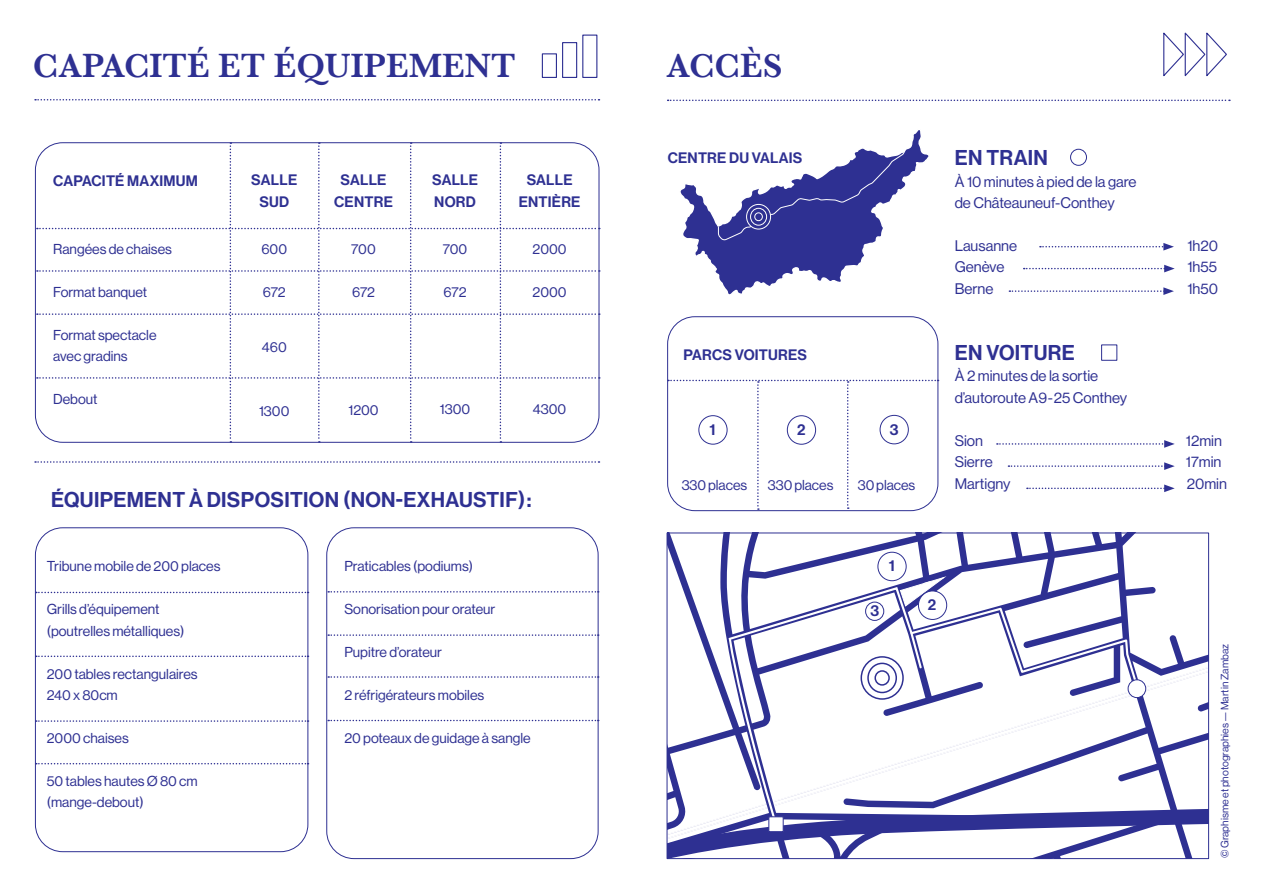
<style>
.page{position:relative;width:1263px;height:893px;background:#fff}
.page>*{position:absolute;margin:0;border:0;box-sizing:border-box;transform-origin:0 0}
.t1{font:600 34.5px "Baskerville";color:#2e3092}
.t2{font:21px "N Haas Grotesk DS Pro 65 Md";letter-spacing:.015em;color:#2e3092}
.t3{font:15px "N Haas Grotesk DS Pro 55 Rg";color:#2e3092}
.sous-sous-titre{font:14.85px/21.5px "N Haas Grotesk DS Pro 65 Md";letter-spacing:.015em;color:#2e3092;text-align:center}
.texte{font:14.1px "N Haas Grotesk DS Pro 55 Rg";color:#2e3092}
.texte-2{font:10.5px "N Haas Grotesk DS Pro 55 Rg";color:#2e3092}
</style>
<div class="page">
<div style="left:562px;top:42px;width:15px;height:36px;border:1px solid #2e3092"></div>
<div style="left:542px;top:53px;width:15px;height:25px;border:1px solid #2e3092"></div>
<div style="left:582px;top:35px;width:15px;height:43px;border:1px solid #2e3092"></div>
<div style="left:35px;top:527px;width:273px;height:325px;border:1px solid #2e3092;border-radius:27px"></div>
<div style="left:326px;top:527px;width:272px;height:332px;border:1px solid #2e3092;border-radius:27px"></div>
<svg style="left:37px;top:142px;width:563px;height:301px"></svg>
<svg style="left:36px;top:592px;width:273px;height:1px"></svg>
<svg style="left:36px;top:656px;width:273px;height:1px"></svg>
<svg style="left:36px;top:720px;width:273px;height:2px"></svg>
<svg style="left:36px;top:763px;width:273px;height:1px"></svg>
<svg style="left:328px;top:720px;width:271px;height:1px"></svg>
<svg style="left:328px;top:676px;width:271px;height:2px"></svg>
<svg style="left:328px;top:634px;width:271px;height:2px"></svg>
<svg style="left:328px;top:591px;width:271px;height:2px"></svg>
<svg style="left:35px;top:99px;width:564px;height:2px"></svg>
<svg style="left:35px;top:461px;width:564px;height:2px"></svg>
<svg style="left:1163px;top:32px;width:64px;height:45px"></svg>
<svg style="left:1024px;top:265px;width:151px;height:7px"></svg>
<svg style="left:1040px;top:243px;width:134px;height:8px"></svg>
<svg style="left:1009px;top:287px;width:165px;height:8px"></svg>
<div style="left:1070px;top:149px;width:17px;height:17px;border:1px solid #2e3092;border-radius:50%"></div>
<svg style="left:997px;top:440px;width:178px;height:8px"></svg>
<svg style="left:1027px;top:484px;width:148px;height:8px"></svg>
<svg style="left:1008px;top:462px;width:167px;height:8px"></svg>
<div style="left:1101px;top:344px;width:16px;height:17px;border:1px solid #2e3092"></div>
<svg style="left:669px;top:535px;width:538px;height:322px"></svg>
<svg style="left:900px;top:576px;width:238px;height:107px"></svg>
<div style="left:1128px;top:680px;width:18px;height:18px;background:#fff;border-radius:50%"></div>
<div style="left:1128px;top:679px;width:18px;height:19px;border:1px solid #2e3092;border-radius:50%"></div>
<div style="left:768px;top:816px;width:15px;height:16px;background:#fff;border:1px solid #2e3092"></div>
<div style="left:865px;top:602px;width:19px;height:18px;background:#fff;border-radius:50%"></div>
<div style="left:865px;top:602px;width:19px;height:19px;border:1px solid #2e3092;border-radius:50%"></div>
<div style="left:918px;top:591px;width:29px;height:28px;background:#fff;border-radius:50%"></div>
<div style="left:918px;top:591px;width:29px;height:29px;border:1px solid #2e3092;border-radius:50%"></div>
<div style="left:878px;top:552px;width:28px;height:29px;background:#fff;border-radius:50%"></div>
<div style="left:877px;top:552px;width:29px;height:29px;border:1px solid #2e3092;border-radius:50%"></div>
<svg style="left:861px;top:657px;width:42px;height:42px"></svg>
<div style="left:860px;top:656px;width:44px;height:44px;border:2px solid #2e3092;border-radius:50%"></div>
<div style="left:868px;top:663px;width:28px;height:29px;background:#fff;border-radius:50%"></div>
<div style="left:867px;top:663px;width:30px;height:30px;border:2px solid #2e3092;border-radius:50%"></div>
<div style="left:874px;top:670px;width:16px;height:16px;border:2px solid #2e3092;border-radius:50%"></div>
<svg style="left:678px;top:99px;width:252px;height:224px"></svg>
<svg style="left:680px;top:129px;width:249px;height:166px"></svg>
<svg style="left:746px;top:204px;width:24px;height:25px"></svg>
<div style="left:746px;top:204px;width:25px;height:25px;border:1px solid #fff;border-radius:50%"></div>
<svg style="left:750px;top:208px;width:17px;height:17px"></svg>
<div style="left:750px;top:208px;width:17px;height:18px;border:1px solid #fff;border-radius:50%"></div>
<div style="left:755px;top:213px;width:7px;height:8px;background:#2e3092;border-radius:50%"></div>
<div style="left:754px;top:212px;width:9px;height:9px;border:1px solid #fff;border-radius:50%"></div>
<svg style="left:668px;top:100px;width:562px;height:1px"></svg>
<svg style="left:668px;top:380px;width:270px;height:130px"></svg>
<p class="t1" style="left:33px;top:46px;width:484px">CAPACITÉ ET ÉQUIPEMENT</p>
<p class="sous-sous-titre" style="left:53px;top:170px;width:146px">CAPACITÉ MAXIMUM</p>
<p class="texte" style="left:53px;top:241px;width:120px">Rangées de chaises</p>
<p class="texte" style="left:53px;top:284px;width:96px">Format banquet</p>
<p class="texte" style="left:53px;top:327px;width:105px">Format spectacle</p>
<p class="texte" style="left:53px;top:349px;width:76px">avec gradins</p>
<p class="texte" style="left:53px;top:391px;width:46px">Debout</p>
<p class="sous-sous-titre" style="left:251px;top:170px;width:47px">SALLE</p>
<p class="sous-sous-titre" style="left:259px;top:191px;width:31px">SUD</p>
<p class="texte" style="left:261px;top:241px;width:27px">600</p>
<p class="texte" style="left:263px;top:284px;width:25px">672</p>
<p class="texte" style="left:262px;top:339px;width:26px">460</p>
<p class="texte" style="left:259px;top:403px;width:32px">1300</p>
<p class="sous-sous-titre" style="left:341px;top:170px;width:47px">SALLE</p>
<p class="sous-sous-titre" style="left:334px;top:191px;width:60px">CENTRE</p>
<p class="texte" style="left:351px;top:241px;width:26px">700</p>
<p class="texte" style="left:352px;top:284px;width:25px">672</p>
<p class="texte" style="left:348px;top:403px;width:32px">1200</p>
<p class="sous-sous-titre" style="left:432px;top:170px;width:47px">SALLE</p>
<p class="sous-sous-titre" style="left:434px;top:191px;width:43px">NORD</p>
<p class="texte" style="left:443px;top:241px;width:26px">700</p>
<p class="texte" style="left:443px;top:284px;width:25px">672</p>
<p class="texte" style="left:440px;top:401px;width:32px">1300</p>
<p class="sous-sous-titre" style="left:519px;top:170px;width:63px">SALLE<br>ENTIÈRE</p>
<p class="texte" style="left:533px;top:241px;width:36px">2000</p>
<p class="texte" style="left:533px;top:284px;width:36px">2000</p>
<p class="texte" style="left:533px;top:401px;width:35px">4300</p>
<p class="t2" style="left:51px;top:488px;width:482px">ÉQUIPEMENT À DISPOSITION (NON-EXHAUSTIF) :</p>
<p class="texte" style="left:47px;top:558px;width:175px">Tribune mobile de 200 places</p>
<p class="texte" style="left:47px;top:601px;width:114px">Grills d’équipement</p>
<p class="texte" style="left:47px;top:623px;width:139px">(poutrelles métalliques)</p>
<p class="texte" style="left:47px;top:666px;width:152px">200 tables rectangulaires</p>
<p class="texte" style="left:47px;top:687px;width:73px">240 x 80cm</p>
<p class="texte" style="left:47px;top:730px;width:84px">2000 chaises</p>
<p class="texte" style="left:47px;top:773px;width:152px">50 tables hautes Ø 80 cm</p>
<p class="texte" style="left:47px;top:794px;width:98px">(mange-debout)</p>
<p class="texte" style="left:344px;top:558px;width:130px">Praticables (podiums)</p>
<p class="texte" style="left:344px;top:601px;width:152px">Sonorisation pour orateur</p>
<p class="texte" style="left:344px;top:644px;width:99px">Pupitre d’orateur</p>
<p class="texte" style="left:344px;top:687px;width:141px">2 réfrigérateurs mobiles</p>
<p class="texte" style="left:344px;top:730px;width:188px">20 poteaux de guidage à sangle</p>
<p class="t1" style="left:666px;top:46px;width:117px">ACCÈS</p>
<p class="sous-sous-titre" style="left:668px;top:147px;width:136px">CENTRE DU VALAIS</p>
<p class="sous-sous-titre" style="left:683px;top:344px;width:125px">PARCS VOITURES</p>
<p class="sous-sous-titre" style="left:710px;top:419px;width:8px">1</p>
<p class="sous-sous-titre" style="left:797px;top:419px;width:10px">2</p>
<p class="sous-sous-titre" style="left:890px;top:420px;width:10px">3</p>
<p class="texte" style="left:682px;top:477px;width:67px">330 places</p>
<p class="texte" style="left:768px;top:477px;width:67px">330 places</p>
<p class="texte" style="left:858px;top:477px;width:59px">30 places</p>
<p class="t2" style="left:955px;top:146px;width:95px">EN TRAIN</p>
<p class="t3" style="left:955px;top:173px;width:183px">À 10 minutes à pied de la gare</p>
<p class="t3" style="left:955px;top:194px;width:162px">de Châteauneuf-Conthey</p>
<p class="t3" style="left:955px;top:237px;width:64px">Lausanne</p>
<p class="t3" style="left:1187px;top:237px;width:32px">1h20</p>
<p class="t3" style="left:955px;top:259px;width:51px">Genève</p>
<p class="t3" style="left:1187px;top:259px;width:31px">1h55</p>
<p class="t3" style="left:955px;top:280px;width:40px">Berne</p>
<p class="t3" style="left:1187px;top:280px;width:32px">1h50</p>
<p class="t2" style="left:955px;top:340px;width:122px">EN VOITURE</p>
<p class="t3" style="left:955px;top:368px;width:145px">À 2 minutes de la sortie</p>
<p class="t3" style="left:955px;top:389px;width:174px">d’autoroute A9 - 25 Conthey</p>
<p class="t3" style="left:955px;top:432px;width:30px">Sion</p>
<p class="t3" style="left:1186px;top:432px;width:38px">12min</p>
<p class="t3" style="left:955px;top:454px;width:40px">Sierre</p>
<p class="t3" style="left:1186px;top:454px;width:37px">17min</p>
<p class="t3" style="left:955px;top:475px;width:57px">Martigny</p>
<p class="t3" style="left:1187px;top:475px;width:42px">20min</p>
<p class="sous-sous-titre" style="left:889px;top:555px;width:8px">1</p>
<p class="sous-sous-titre" style="left:870px;top:601px;width:10px">3</p>
<p class="sous-sous-titre" style="left:928px;top:594px;width:10px">2</p>
<p class="texte-2" style="left:1219px;top:858px;width:216px;rotate:-90deg">© Graphisme et photographies — Martin Zambaz</p>
</div>
